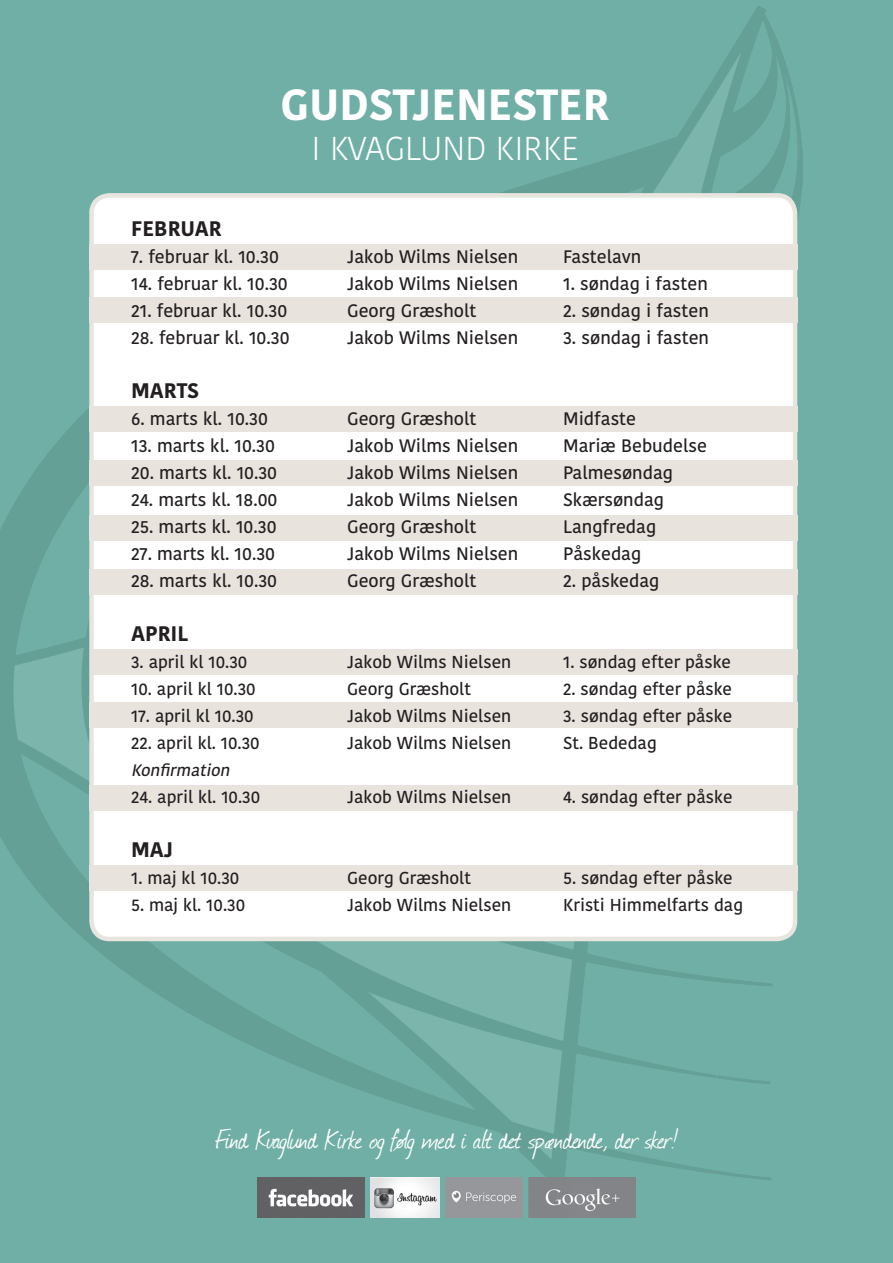
<style>
.page{position:relative;width:893px;height:1263px;background:#6fafa5}
.page>*{position:absolute;margin:0;border:0;box-sizing:border-box;transform-origin:0 0}
.t1{font:700 43.5px "Kohinoor Devanagari";color:#fff}
.t2{font:300 33px "Kohinoor Devanagari";color:#fff}
.t3{font:31.5px "Journal";letter-spacing:-.015em;color:#fff}
.Overskrift{font:700 21px "Kohinoor Devanagari";color:#231f20}
.Overskrift-2{font:500 18px "Kohinoor Devanagari";color:#231f20}
.Overskrift-3{font:500 17.25px "Kohinoor Devanagari";color:#231f20}
.Overskrift-4{font:italic 500 16.5px "Kohinoor Devanagari";color:#231f20}
</style>
<div class="page">
<img style="left:0;top:6px;width:803px;height:1188px">
<div style="left:92px;top:195px;width:703px;height:744px;background:#fff;border-radius:18px"></div>
<div style="left:89px;top:193px;width:708px;height:748px;border:4px solid #e8e4de;border-radius:18px"></div>
<img style="left:257px;top:1177px;width:107px;height:41px">
<img style="left:370px;top:1177px;width:70px;height:41px">
<img style="left:446px;top:1177px;width:77px;height:41px">
<img style="left:529px;top:1177px;width:107px;height:41px">
<div style="left:89px;top:244px;width:708px;height:26px;background:#e8e3dd"></div>
<div style="left:89px;top:298px;width:708px;height:25px;background:#e8e3dd"></div>
<div style="left:89px;top:406px;width:708px;height:26px;background:#e8e3dd"></div>
<div style="left:89px;top:460px;width:708px;height:26px;background:#e8e3dd"></div>
<div style="left:89px;top:515px;width:708px;height:26px;background:#e8e3dd"></div>
<div style="left:89px;top:569px;width:708px;height:25px;background:#e8e3dd"></div>
<div style="left:90px;top:649px;width:707px;height:26px;background:#e8e3dd"></div>
<div style="left:89px;top:703px;width:708px;height:25px;background:#e8e3dd"></div>
<div style="left:89px;top:785px;width:708px;height:25px;background:#e8e3dd"></div>
<div style="left:89px;top:865px;width:708px;height:26px;background:#e8e3dd"></div>
<p class="t1" style="left:281px;top:66px;width:330px">GUDSTJENESTER</p>
<p class="t2" style="left:311px;top:129px;width:269px">I KVAGLUND KIRKE</p>
<p class="Overskrift" style="left:131px;top:210px;width:92px">FEBRUAR</p>
<p class="Overskrift-2" style="left:131px;top:246px;width:149px">7. februar kl. 10.30</p>
<p class="Overskrift-2" style="left:347px;top:246px;width:173px">Jakob Wilms Nielsen</p>
<p class="Overskrift-2" style="left:563px;top:246px;width:80px">Fastelavn</p>
<p class="Overskrift-2" style="left:131px;top:273px;width:158px">14. februar kl. 10.30</p>
<p class="Overskrift-2" style="left:347px;top:273px;width:173px">Jakob Wilms Nielsen</p>
<p class="Overskrift-2" style="left:563px;top:273px;width:146px">1. søndag i fasten</p>
<p class="Overskrift-2" style="left:131px;top:300px;width:158px">21. februar kl. 10.30</p>
<p class="Overskrift-2" style="left:347px;top:300px;width:131px">Georg Græsholt</p>
<p class="Overskrift-2" style="left:563px;top:300px;width:147px">2. søndag i fasten</p>
<p class="Overskrift-2" style="left:131px;top:327px;width:160px">28. februar kl. 10.30</p>
<p class="Overskrift-2" style="left:347px;top:327px;width:173px">Jakob Wilms Nielsen</p>
<p class="Overskrift-2" style="left:563px;top:327px;width:148px">3. søndag i fasten</p>
<p class="Overskrift" style="left:131px;top:372px;width:70px">MARTS</p>
<p class="Overskrift-2" style="left:131px;top:408px;width:138px">6. marts kl. 10.30</p>
<p class="Overskrift-2" style="left:347px;top:408px;width:131px">Georg Græsholt</p>
<p class="Overskrift-2" style="left:563px;top:408px;width:75px">Midfaste</p>
<p class="Overskrift-2" style="left:131px;top:435px;width:145px">13. marts kl. 10.30</p>
<p class="Overskrift-2" style="left:347px;top:435px;width:173px">Jakob Wilms Nielsen</p>
<p class="Overskrift-2" style="left:563px;top:435px;width:145px">Mariæ Bebudelse</p>
<p class="Overskrift-2" style="left:131px;top:462px;width:148px">20. marts kl. 10.30</p>
<p class="Overskrift-2" style="left:347px;top:462px;width:173px">Jakob Wilms Nielsen</p>
<p class="Overskrift-2" style="left:563px;top:462px;width:111px">Palmesøndag</p>
<p class="Overskrift-2" style="left:131px;top:489px;width:148px">24. marts kl. 18.00</p>
<p class="Overskrift-2" style="left:347px;top:489px;width:173px">Jakob Wilms Nielsen</p>
<p class="Overskrift-2" style="left:563px;top:489px;width:102px">Skærsøndag</p>
<p class="Overskrift-2" style="left:131px;top:516px;width:147px">25. marts kl. 10.30</p>
<p class="Overskrift-2" style="left:347px;top:516px;width:131px">Georg Græsholt</p>
<p class="Overskrift-2" style="left:563px;top:516px;width:95px">Langfredag</p>
<p class="Overskrift-2" style="left:131px;top:543px;width:146px">27. marts kl. 10.30</p>
<p class="Overskrift-2" style="left:347px;top:543px;width:173px">Jakob Wilms Nielsen</p>
<p class="Overskrift-2" style="left:563px;top:543px;width:80px">Påskedag</p>
<p class="Overskrift-2" style="left:131px;top:570px;width:147px">28. marts kl. 10.30</p>
<p class="Overskrift-2" style="left:347px;top:570px;width:131px">Georg Græsholt</p>
<p class="Overskrift-2" style="left:563px;top:570px;width:98px">2. påskedag</p>
<p class="Overskrift" style="left:131px;top:615px;width:59px">APRIL</p>
<p class="Overskrift-3" style="left:131px;top:652px;width:118px">3. april kl 10.30</p>
<p class="Overskrift-3" style="left:347px;top:652px;width:166px">Jakob Wilms Nielsen</p>
<p class="Overskrift-3" style="left:563px;top:652px;width:169px">1. søndag efter påske</p>
<p class="Overskrift-3" style="left:131px;top:679px;width:126px">10. april kl 10.30</p>
<p class="Overskrift-3" style="left:347px;top:679px;width:125px">Georg Græsholt</p>
<p class="Overskrift-3" style="left:563px;top:679px;width:170px">2. søndag efter påske</p>
<p class="Overskrift-3" style="left:131px;top:706px;width:124px">17. april kl 10.30</p>
<p class="Overskrift-3" style="left:347px;top:706px;width:166px">Jakob Wilms Nielsen</p>
<p class="Overskrift-3" style="left:563px;top:706px;width:171px">3. søndag efter påske</p>
<p class="Overskrift-3" style="left:131px;top:733px;width:130px">22. april kl. 10.30</p>
<p class="Overskrift-3" style="left:347px;top:733px;width:166px">Jakob Wilms Nielsen</p>
<p class="Overskrift-3" style="left:563px;top:733px;width:95px">St. Bededag</p>
<p class="Overskrift-4" style="left:131px;top:761px;width:105px">Konfirmation</p>
<p class="Overskrift-3" style="left:131px;top:787px;width:131px">24. april kl. 10.30</p>
<p class="Overskrift-3" style="left:347px;top:787px;width:166px">Jakob Wilms Nielsen</p>
<p class="Overskrift-3" style="left:563px;top:787px;width:171px">4. søndag efter påske</p>
<p class="Overskrift" style="left:131px;top:831px;width:44px">MAJ</p>
<p class="Overskrift-3" style="left:131px;top:868px;width:110px">1. maj kl 10.30</p>
<p class="Overskrift-3" style="left:347px;top:868px;width:125px">Georg Græsholt</p>
<p class="Overskrift-3" style="left:563px;top:868px;width:171px">5. søndag efter påske</p>
<p class="Overskrift-3" style="left:131px;top:895px;width:116px">5. maj kl. 10.30</p>
<p class="Overskrift-3" style="left:347px;top:895px;width:166px">Jakob Wilms Nielsen</p>
<p class="Overskrift-3" style="left:563px;top:895px;width:181px">Kristi Himmelfarts dag</p>
<p class="t3" style="left:215px;top:1118px;width:464px">Find Kvaglund Kirke og følg med i alt det spændende, der sker!</p>
</div>
